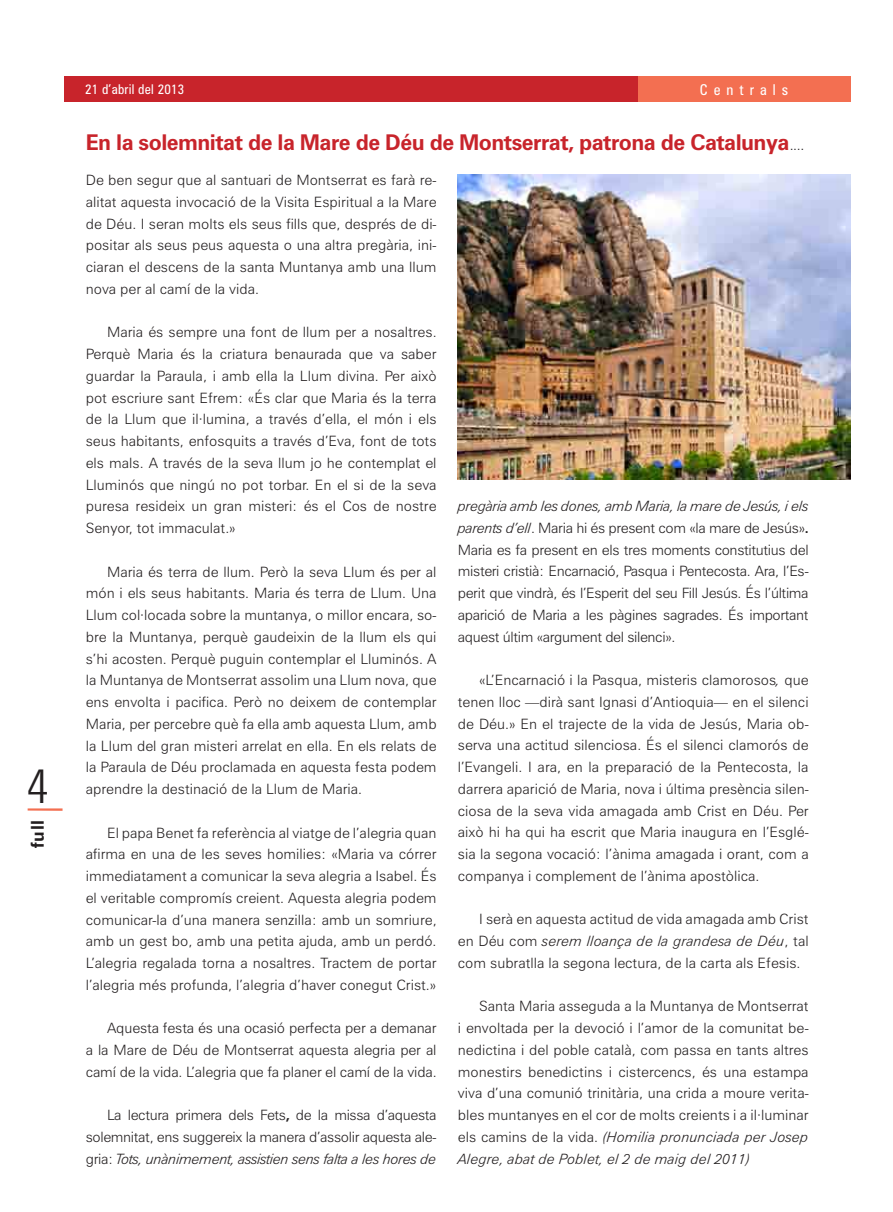
<style>
.page{position:relative;width:893px;height:1212px;background:#fff}
.page>*{position:absolute;margin:0;border:0;box-sizing:border-box;transform-origin:0 0}
.t1{font:300 condensed 48px "Zurich BT";color:#231f20}
.t2{font:700 21.75px "Zurich BT";letter-spacing:-.025em;color:#c8242b}
.t3{font:700 17.7px "Zurich BT";color:#231f20}
.t4{font:condensed 15px "Zurich BT";letter-spacing:.4em;color:#fff}
.t5{font:300 14.25px/21.8px "Zurich BT";color:#231f20;text-align:justify}
.t6{font:condensed 13.5px "Zurich BT";letter-spacing:.02em;color:#fff}
.s1{font-weight:300;font-size:14.25px;color:#231f20}
.s2{font-weight:700}
.s3{font-style:italic}
</style>
<div class="page">
<div style="left:64px;top:77px;width:786px;height:25px;background:#c8242b"></div>
<div style="left:638px;top:77px;width:212px;height:25px;background:#f36f51"></div>
<hr style="left:28px;top:808px;width:35px;height:3px;background:#f36f51">
<img style="left:458px;top:174px;width:392px;height:305px">
<h1 class="t1" style="left:27px;top:756px;width:24px">4</h1>
<p class="t3" style="left:27px;top:848px;width:30px;rotate:-90deg">full</p>
<p class="t6" style="left:85px;top:81px;width:101px">21 d’abril del 2013</p>
<p class="t4" style="left:700px;top:81px;width:90px">Centrals</p>
<h2 class="t2" style="left:86px;top:129px;width:720px">En la solemnitat de la Mare de Déu de Montserrat, patrona de Catalunya<span class="s1">....</span></h2>
<p class="t5" style="left:86px;top:169px;width:352px">De ben segur que al santuari de Montserrat es farà re&shy;alitat aquesta invocació de la Visita Espiritual a la Mare de Déu. I seran molts els seus fills que, després de di&shy;positar als seus peus aquesta o una altra pregària, ini&shy;ciaran el descens de la santa Muntanya amb una llum nova per al camí de la vida.</p>
<p class="t5" style="left:86px;top:321px;width:352px;text-indent:21px">Maria és sempre una font de llum per a nosaltres.<br>Perquè Maria és la criatura benaurada que va saber guardar la Paraula, i amb ella la Llum divina. Per això pot escriure sant Efrem: «És clar que Maria és la terra de la Llum que il·lumina, a través d’ella, el món i els seus habitants, enfosquits a través d’Eva, font de tots els mals. A través de la seva llum jo he contemplat el Lluminós que ningú no pot torbar. En el si de la seva puresa resideix un gran misteri: és el Cos de nostre Senyor, tot immaculat.»</p>
<p class="t5" style="left:86px;top:561px;width:352px;text-indent:21px">Maria és terra de llum. Però la seva Llum és per al món i els seus habitants. Maria és terra de Llum. Una Llum col·locada sobre la muntanya, o millor encara, so&shy;bre la Muntanya, perquè gaudeixin de la llum els qui s’hi acosten. Perquè puguin contemplar el Lluminós. A la Muntanya de Montserrat assolim una Llum nova, que ens envolta i pacifica. Però no deixem de contemplar Maria, per percebre què fa ella amb aquesta Llum, amb la Llum del gran misteri arrelat en ella. En els relats de la Paraula de Déu proclamada en aquesta festa podem aprendre la destinació de la Llum de Maria.</p>
<p class="t5" style="left:86px;top:822px;width:352px;text-indent:21px">El papa Benet fa referència al viatge de l’alegria quan afirma en una de les seves homilies: «Maria va córrer immediatament a comunicar la seva alegria a Isabel. És el veritable compromís creient. Aquesta alegria podem comunicar-la d’una manera senzilla: amb un somriure, amb un gest bo, amb una petita ajuda, amb un perdó.<br>L’alegria regalada torna a nosaltres. Tractem de portar l’alegria més profunda, l’alegria d’haver conegut Crist.»</p>
<p class="t5" style="left:86px;top:1017px;width:352px;text-indent:21px">Aquesta festa és una ocasió perfecta per a demanar a la Mare de Déu de Montserrat aquesta alegria per al camí de la vida. L’alegria que fa planer el camí de la vida.</p>
<p class="t5" style="left:86px;top:1104px;width:352px;text-indent:21px">La lectura primera dels Fets<span class="s2">,</span> de la missa d’aquesta solemnitat, ens suggereix la manera d’assolir aquesta ale&shy;gria: <span class="s3">Tots, unànimement, assistien sens falta a les hores de</span></p>
<p class="t5" style="left:458px;top:495px;width:352px"><span class="s3">pregària amb les dones, amb Maria, la mare de Jesús, i els parents d’ell</span>. Maria hi és present com «la mare de Jesús»<span class="s2">.<br></span>Maria es fa present en els tres moments constitutius del misteri cristià: Encarnació, Pasqua i Pentecosta. Ara, l’Es&shy;perit que vindrà, és l’Esperit del seu Fill Jesús. És l’última aparició de Maria a les pàgines sagrades. És important aquest últim «argument del silenci».</p>
<p class="t5" style="left:458px;top:669px;width:352px;text-indent:21px">«L’Encarnació i la Pasqua, misteris clamorosos<span class="s3">,</span> que tenen lloc —dirà sant Ignasi d’Antioquia— en el silenci de Déu.» En el trajecte de la vida de Jesús, Maria ob&shy;serva una actitud silenciosa. És el silenci clamorós de l’Evangeli. I ara, en la preparació de la Pentecosta, la darrera aparició de Maria, nova i última presència silen&shy;ciosa de la seva vida amagada amb Crist en Déu. Per això hi ha qui ha escrit que Maria inaugura en l’Esglé&shy;sia la segona vocació: l’ànima amagada i orant, com a companya i complement de l’ànima apostòlica.</p>
<p class="t5" style="left:458px;top:908px;width:352px;text-indent:21px">I serà en aquesta actitud de vida amagada amb Crist en Déu com <span class="s3">serem lloança de la grandesa de Déu</span>, tal com subratlla la segona lectura, de la carta als Efesis.</p>
<p class="t5" style="left:458px;top:995px;width:352px;text-indent:21px">Santa Maria asseguda a la Muntanya de Montserrat i envoltada per la devoció i l’amor de la comunitat be&shy;nedictina i del poble català, com passa en tants altres monestirs benedictins i cistercencs, és una estampa viva d’una comunió trinitària, una crida a moure verita&shy;bles muntanyes en el cor de molts creients i a il·luminar els camins de la vida. <span class="s3">(Homilia pronunciada per Josep Alegre, abat de Poblet, el 2 de maig del 2011)</span></p>
</div>
